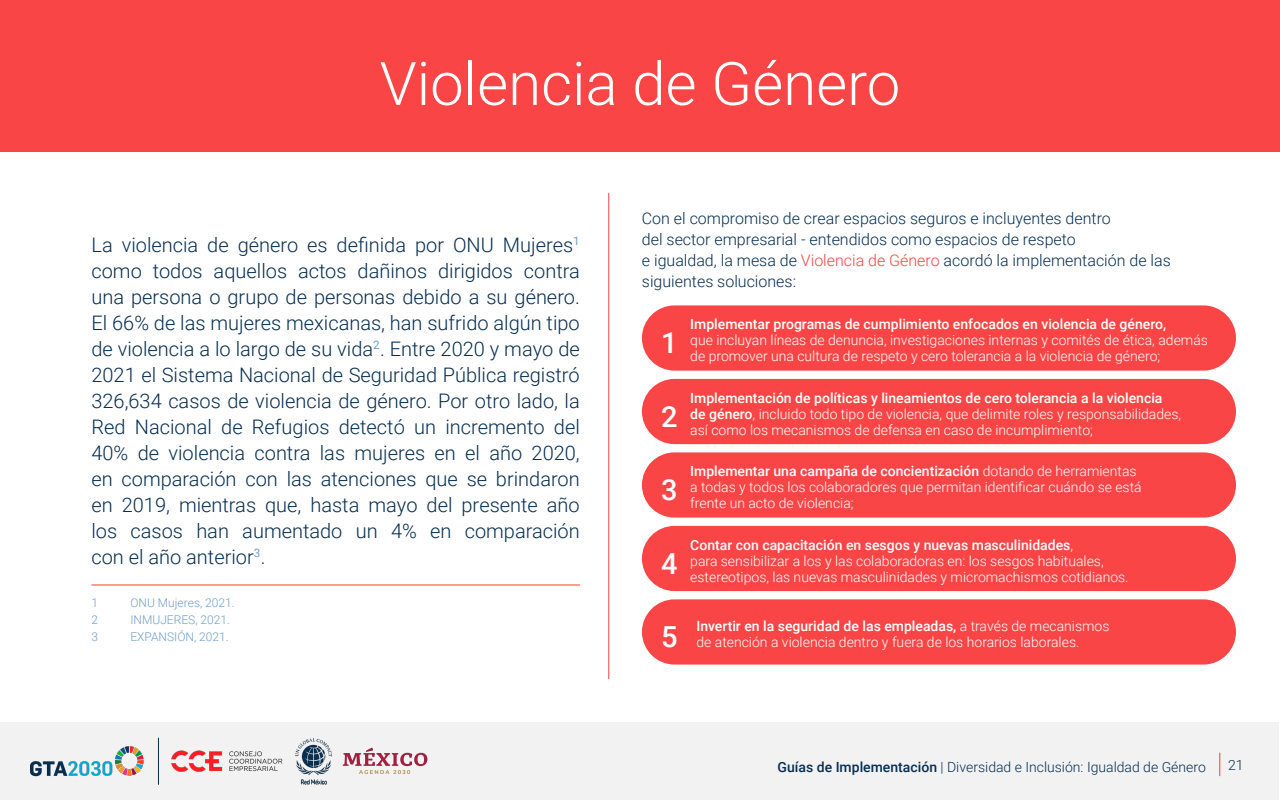
<style>
.page{position:relative;width:1280px;height:800px;background:#fff}
.page>*{position:absolute;margin:0;border:0;box-sizing:border-box;transform-origin:0 0}
.t1{font:300 60px "Roboto";color:#fff}
.GENERAL{font:500 29px "Roboto";color:#fff}
.GENERAL-2{font:300 20px/26px "Roboto";color:#072d50;text-align:justify}
.GENERAL-3{font:300 16px/21px "Roboto";color:#072d50}
.GENERAL-4{font:300 14px/16px "Roboto";color:#fff}
.t2{font:300 14px "Roboto";color:#072d50}
.FOOTNOTE_F{font:300 12px "Roboto";color:#6f9eca}
.s1{color:#f94545}
.s2{font-weight:500}
</style>
<div class="page">
<div style="left:1px;top:722px;width:1278px;height:78px;background:#f2f2f2"></div>
<img style="left:30px;top:746px;width:114px;height:31px">
<img style="left:172px;top:751px;width:110px;height:21px">
<img style="left:295px;top:738px;width:37px;height:37px">
<svg style="left:343px;top:748px;width:84px;height:26px"></svg>
<hr style="left:158px;top:738px;width:1px;height:46px;background:#072d50">
<svg style="left:1220px;top:753px;width:1px;height:23px"></svg>
<img style="left:300px;top:779px;width:27px;height:6px">
<hr style="left:91px;top:585px;width:489px;height:1px;background:#ff3d25">
<div style="left:642px;top:452px;width:594px;height:66px;background:#f94545;border-radius:33px"></div>
<div style="left:642px;top:526px;width:594px;height:65px;background:#f94545;border-radius:33px"></div>
<div style="left:642px;top:599px;width:594px;height:66px;background:#f94545;border-radius:33px"></div>
<div style="left:642px;top:305px;width:594px;height:66px;background:#f94545;border-radius:33px"></div>
<div style="left:642px;top:379px;width:594px;height:65px;background:#f94545;border-radius:33px"></div>
<hr style="left:608px;top:193px;width:1px;height:486px;background:#f94545">
<div style="left:0;top:0;width:1280px;height:152px;background:#f94545"></div>
<p class="t1" style="left:380px;top:42px;width:522px">Violencia de Género</p>
<p class="GENERAL-2" style="left:91px;top:231px;width:490px">La violencia de género es definida por ONU Mujeres<sup>1 </sup>como todos aquellos actos dañinos dirigidos contra una persona o grupo de personas debido a su género.<br>El 66% de las mujeres mexicanas, han sufrido algún tipo de violencia a lo largo de su vida<sup>2</sup>. Entre 2020 y mayo de 2021 el Sistema Nacional de Seguridad Pública registró 326,634 casos de violencia de género. Por otro lado, la Red Nacional de Refugios detectó un incremento del 40% de violencia contra las mujeres en el año 2020, en comparación con las atenciones que se brindaron en 2019, mientras que, hasta mayo del presente año los casos han aumentado un 4% en comparación con el año anterior<sup>3</sup>.</p>
<p class="FOOTNOTE_F" style="left:91px;top:594px;width:8px">1</p>
<p class="FOOTNOTE_F" style="left:130px;top:594px;width:106px">ONU Mujeres, 2021.</p>
<p class="FOOTNOTE_F" style="left:91px;top:611px;width:8px">2</p>
<p class="FOOTNOTE_F" style="left:130px;top:611px;width:101px">INMUJERES, 2021.</p>
<p class="FOOTNOTE_F" style="left:91px;top:628px;width:8px">3</p>
<p class="FOOTNOTE_F" style="left:130px;top:628px;width:100px">EXPANSIÓN, 2021.</p>
<p class="GENERAL-3" style="left:642px;top:207px;width:530px">Con el compromiso de crear espacios seguros e incluyentes dentro<br>del sector empresarial - entendidos como espacios de respeto<br>e igualdad, la mesa de <span class="s1">Violencia de Género</span> acordó la implementación de las siguientes soluciones:</p>
<p class="GENERAL" style="left:661px;top:323px;width:18px">1</p>
<p class="GENERAL" style="left:661px;top:396px;width:18px">2</p>
<p class="GENERAL" style="left:661px;top:470px;width:18px">3</p>
<p class="GENERAL" style="left:661px;top:543px;width:18px">4</p>
<p class="GENERAL-4" style="left:690px;top:316px;width:519px"><span class="s2">Implementar programas de cumplimiento enfocados en violencia de género,<br></span>que incluyan líneas de denuncia, investigaciones internas y comités de ética, además</p>
<p class="GENERAL-4" style="left:690px;top:348px;width:471px">de promover una cultura de respeto y cero tolerancia a la violencia de género;</p>
<p class="GENERAL-4" style="left:690px;top:389px;width:492px"><span class="s2">Implementación de políticas y lineamientos de cero tolerancia a la violencia de género</span>, incluido todo tipo de violencia, que delimite roles y responsabilidades, así como los mecanismos de defensa en caso de incumplimiento;</p>
<p class="GENERAL-4" style="left:690px;top:463px;width:453px"><span class="s2">Implementar una campaña de concientización</span> dotando de herramientas a todas y todos los colaboradores que permitan identificar cuándo se está frente un acto de violencia;</p>
<p class="GENERAL-4" style="left:690px;top:536px;width:440px"><span class="s2">Contar con capacitación en sesgos y nuevas masculinidades</span>,<br>para sensibilizar a los y las colaboradoras en: los sesgos habituales, estereotipos, las nuevas masculinidades y micromachismos cotidianos.</p>
<p class="GENERAL" style="left:661px;top:617px;width:18px">5</p>
<p class="GENERAL-4" style="left:696px;top:618px;width:415px"><span class="s2">Invertir en la seguridad de las empleadas,</span> a través de mecanismos de atención a violencia dentro y fuera de los horarios laborales.</p>
<p class="t2" style="left:778px;top:757px;width:430px"><span class="s2">Guías de Implementación</span> | Diversidad e Inclusión: Igualdad de Género</p>
<p class="t2" style="left:1228px;top:755px;width:17px">21</p>
</div>
